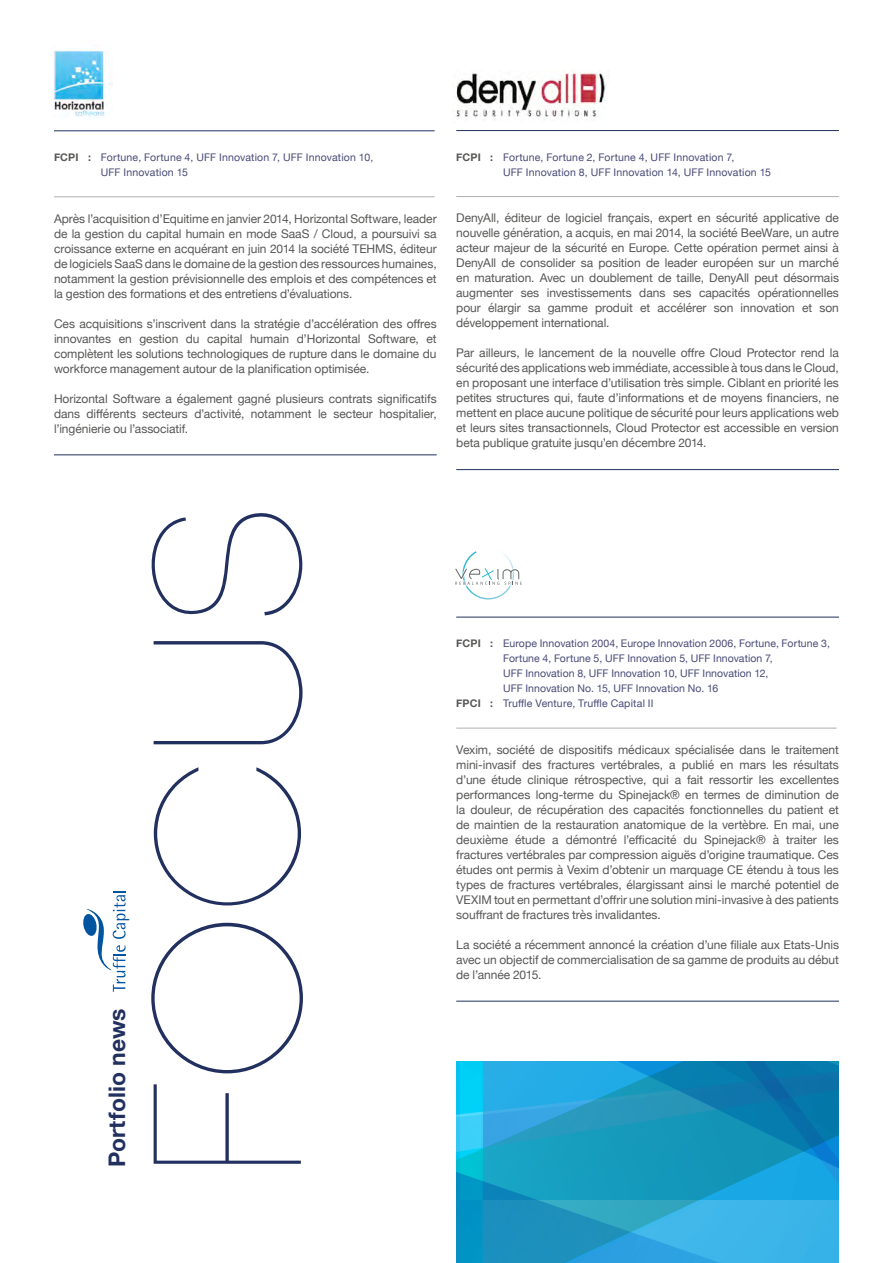
<style>
.page{position:relative;width:893px;height:1263px;background:#fff}
.page>*{position:absolute;margin:0;border:0;box-sizing:border-box;transform-origin:0 0}
.t1{font:300 210.6px "Code";letter-spacing:.035em;color:#21305f}
.t2{font:700 22.95px "Helvetica Neue";color:#21305f}
.t3{font:12px/15px "Helvetica Neue";letter-spacing:-.005em;color:#575756;text-align:justify}
.t4{font:10.5px/15px "Helvetica Neue";letter-spacing:.01em;color:#484a77}
.s1{font-weight:700;color:#575756}
</style>
<div class="page">
<hr style="left:54px;top:130px;width:381px;height:1px;background:#21305f">
<hr style="left:54px;top:196px;width:381px;height:1px;background:#b0b0b0">
<hr style="left:54px;top:454px;width:383px;height:1px;background:#21305f">
<img style="left:53px;top:50px;width:59px;height:68px">
<hr style="left:456px;top:617px;width:383px;height:1px;background:#21305f">
<hr style="left:456px;top:728px;width:381px;height:1px;background:#b0b0b0">
<hr style="left:456px;top:1001px;width:383px;height:1px;background:#21305f">
<svg style="left:455px;top:551px;width:67px;height:48px"></svg>
<img style="left:456px;top:73px;width:150px;height:48px">
<hr style="left:456px;top:130px;width:383px;height:1px;background:#21305f">
<hr style="left:456px;top:196px;width:383px;height:1px;background:#b0b0b0">
<hr style="left:456px;top:469px;width:383px;height:1px;background:#21305f">
<svg style="left:83px;top:891px;width:46px;height:101px"></svg>
<svg style="left:456px;top:1062px;width:383px;height:48px"></svg>
<svg style="left:456px;top:1110px;width:383px;height:153px"></svg>
<p class="t4" style="left:54px;top:151px;width:321px"><span class="s1">FCPI :</span> Fortune, Fortune 4, UFF Innovation 7, UFF Innovation 10,</p>
<p class="t4" style="left:101px;top:166px;width:89px">UFF Innovation 15</p>
<p class="t3" style="left:54px;top:212px;width:384px">Après l’acquisition d’Equitime en janvier 2014, Horizontal Software, leader de la gestion du capital humain en mode SaaS / Cloud, a poursuivi sa croissance externe en acquérant en juin 2014 la société TEHMS, éditeur de logiciels SaaS dans le domaine de la gestion des ressources humaines, notamment la gestion prévisionnelle des emplois et des compétences et la gestion des formations et des entretiens d’évaluations.</p>
<p class="t3" style="left:54px;top:317px;width:384px">Ces acquisitions s’inscrivent dans la stratégie d’accélération des offres innovantes en gestion du capital humain d’Horizontal Software, et complètent les solutions technologiques de rupture dans le domaine du workforce management autour de la planification optimisée.</p>
<p class="t3" style="left:54px;top:392px;width:384px">Horizontal Software a également gagné plusieurs contrats significatifs dans différents secteurs d’activité, notamment le secteur hospitalier, l’ingénierie ou l’associatif.</p>
<p class="t4" style="left:503px;top:150px;width:269px;text-indent:-47px"><span class="s1">FCPI :</span> Fortune, Fortune 2, Fortune 4, UFF Innovation 7,<br>UFF Innovation 8, UFF Innovation 14, UFF Innovation 15</p>
<p class="t3" style="left:456px;top:211px;width:384px">DenyAll, éditeur de logiciel français, expert en sécurité applicative de nouvelle génération, a acquis, en mai 2014, la société BeeWare, un autre acteur majeur de la sécurité en Europe. Cette opération permet ainsi à DenyAll de consolider sa position de leader européen sur un marché en maturation. Avec un doublement de taille, DenyAll peut désormais augmenter ses investissements dans ses capacités opérationnelles pour élargir sa gamme produit et accélérer son innovation et son développement international.</p>
<p class="t3" style="left:456px;top:346px;width:384px">Par ailleurs, le lancement de la nouvelle offre Cloud Protector rend la sécurité des applications web immédiate, accessible à tous dans le Cloud, en proposant une interface d’utilisation très simple. Ciblant en priorité les petites structures qui, faute d’informations et de moyens financiers, ne mettent en place aucune politique de sécurité pour leurs applications web et leurs sites transactionnels, Cloud Protector est accessible en version beta publique gratuite jusqu’en décembre 2014.</p>
<p class="t2" style="left:99px;top:1167px;width:160px;rotate:-90deg">Portfolio news</p>
<p class="t1" style="left:124px;top:1174px;width:668px;rotate:-90deg">FOCUS</p>
<p class="t4" style="left:503px;top:637px;width:328px;text-indent:-47px"><span class="s1">FCPI :</span> Europe Innovation 2004, Europe Innovation 2006, Fortune, Fortune 3,<br>Fortune 4, Fortune 5, UFF Innovation 5, UFF Innovation 7,</p>
<p class="t4" style="left:503px;top:667px;width:267px">UFF Innovation 8, UFF Innovation 10, UFF Innovation 12,<br>UFF Innovation No. 15, UFF Innovation No. 16</p>
<p class="t4" style="left:456px;top:697px;width:199px"><span class="s1">FPCI :</span> Truffle Venture, Truffle Capital II</p>
<p class="t3" style="left:456px;top:743px;width:384px">Vexim, société de dispositifs médicaux spécialisée dans le traitement mini-invasif des fractures vertébrales, a publié en mars les résultats d’une étude clinique rétrospective, qui a fait ressortir les excellentes performances long-terme du Spinejack® en termes de diminution de la douleur, de récupération des capacités fonctionnelles du patient et de maintien de la restauration anatomique de la vertèbre. En mai, une deuxième étude a démontré l’efficacité du Spinejack® à traiter les fractures vertébrales par compression aiguës d’origine traumatique. Ces études ont permis à Vexim d’obtenir un marquage CE étendu à tous les types de fractures vertébrales, élargissant ainsi le marché potentiel de VEXIM tout en permettant d’offrir une solution mini-invasive à des patients souffrant de fractures très invalidantes.</p>
<p class="t3" style="left:456px;top:938px;width:384px">La société a récemment annoncé la création d’une filiale aux Etats-Unis avec un objectif de commercialisation de sa gamme de produits au début de l’année 2015.</p>
</div>
